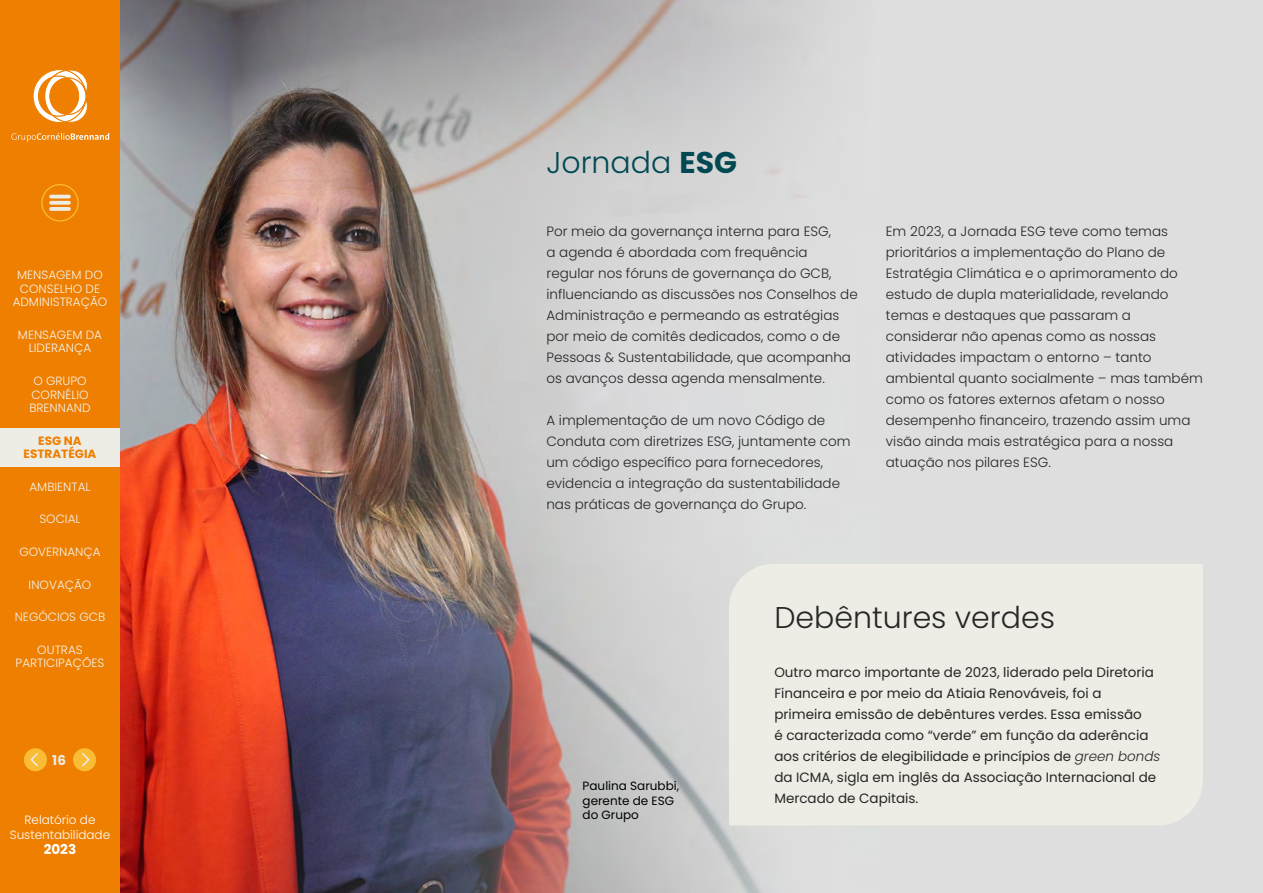
<style>
.page{position:relative;width:1263px;height:893px;background:#fff}
.page>*{position:absolute;margin:0;border:0;box-sizing:border-box;transform-origin:0 0}
.t1{font:300 30px "Poppins";color:#262626}
.t2{font:300 30px "Poppins";color:#004953}
.t3{font:300 13.5px/21px "Poppins";color:#262626}
.t4{font:13.5px/21px "Poppins";color:#262626}
.t5{font:700 13.5px "Poppins";color:#fff}
.t6{font:700 13.5px "Poppins";color:#edece5}
.t7{font:300 12px/13.5px "Poppins";color:#f4f4ef;text-align:center}
.t8{font:12px/14.4px "Poppins";color:#000}
.t9{font:300 12px/15px "Poppins";color:#fff;text-align:center}
.t10{font:700 12px/13.5px "Poppins";color:#ee7f00;text-align:center}
.s1{font-weight:700}
.s2{font-weight:300;font-style:italic}
</style>
<div class="page">
<img style="left:120px;top:0;width:1143px;height:893px">
<div style="left:729px;top:564px;width:474px;height:261px;background:#edece5"></div>
<div style="left:0;top:0;width:120px;height:893px;background:#ee7f00"></div>
<div style="left:0;top:428px;width:120px;height:39px;background:#edece5"></div>
<div style="left:41px;top:184px;width:38px;height:37px;border:1px solid #fabc34;border-radius:50%"></div>
<hr style="left:51px;top:195px;width:18px;height:3px;background:#edece5">
<svg style="left:51px;top:201px;width:18px;height:4px"></svg>
<svg style="left:51px;top:207px;width:18px;height:4px"></svg>
<div style="left:73px;top:748px;width:23px;height:23px;background:#fabc34;border-radius:50%"></div>
<svg style="left:82px;top:753px;width:8px;height:14px"></svg>
<div style="left:24px;top:748px;width:23px;height:23px;background:#fabc34;border-radius:50%"></div>
<svg style="left:30px;top:753px;width:8px;height:14px"></svg>
<svg style="left:11px;top:133px;width:98px;height:9px"></svg>
<svg style="left:33px;top:69px;width:55px;height:54px"></svg>
<p class="t7" style="left:13px;top:268px;width:96px">MENSAGEM DO<br>CONSELHO DE<br>ADMINISTRAÇÃO</p>
<p class="t7" style="left:18px;top:328px;width:86px">MENSAGEM DA<br>LIDERANÇA</p>
<p class="t7" style="left:29px;top:374px;width:63px">O GRUPO<br>CORNÉLIO<br>BRENNAND</p>
<p class="t10" style="left:24px;top:434px;width:74px">ESG NA<br>ESTRATÉGIA</p>
<p class="t7" style="left:29px;top:480px;width:63px">AMBIENTAL</p>
<p class="t7" style="left:39px;top:513px;width:43px">SOCIAL</p>
<p class="t7" style="left:19px;top:545px;width:83px">GOVERNANÇA</p>
<p class="t7" style="left:29px;top:578px;width:64px">INOVAÇÃO</p>
<p class="t7" style="left:15px;top:610px;width:92px">NEGÓCIOS GCB</p>
<p class="t7" style="left:16px;top:643px;width:90px">OUTRAS<br>PARTICIPAÇÕES</p>
<p class="t6" style="left:52px;top:752px;width:15px">16</p>
<p class="t9" style="left:10px;top:812px;width:102px">Relatório de<br>Sustentabilidade</p>
<p class="t5" style="left:44px;top:841px;width:34px">2023</p>
<h1 class="t2" style="left:546px;top:145px;width:192px">Jornada <span class="s1">ESG</span></h1>
<p class="t3" style="left:546px;top:220px;width:313px">Por meio da governança interna para ESG,<br>a agenda é abordada com frequência regular nos fóruns de governança do GCB, influenciando as discussões nos Conselhos de Administração e permeando as estratégias por meio de comitês dedicados, como o de Pessoas &amp; Sustentabilidade, que acompanha os avanços dessa agenda mensalmente.</p>
<p class="t3" style="left:546px;top:409px;width:306px">A implementação de um novo Código de Conduta com diretrizes ESG, juntamente com um código específico para fornecedores, evidencia a integração da sustentabilidade nas práticas de governança do Grupo.</p>
<p class="t3" style="left:886px;top:220px;width:318px">Em 2023, a Jornada ESG teve como temas prioritários a implementação do Plano de Estratégia Climática e o aprimoramento do estudo de dupla materialidade, revelando temas e destaques que passaram a considerar não apenas como as nossas atividades impactam o entorno – tanto ambiental quanto socialmente – mas também como os fatores externos afetam o nosso desempenho financeiro, trazendo assim uma visão ainda mais estratégica para a nossa atuação nos pilares ESG.</p>
<p class="t8" style="left:583px;top:779px;width:98px">Paulina Sarubbi, gerente de ESG do Grupo</p>
<h1 class="t1" style="left:774px;top:600px;width:282px">Debêntures verdes</h1>
<p class="t4" style="left:774px;top:661px;width:388px">Outro marco importante de 2023, liderado pela Diretoria Financeira e por meio da Atiaia Renováveis, foi a primeira emissão de debêntures verdes. Essa emissão<br>é caracterizada como “verde” em função da aderência aos critérios de elegibilidade e princípios de <span class="s2">green bonds </span>da ICMA, sigla em inglês da Associação Internacional de Mercado de Capitais.</p>
</div>
